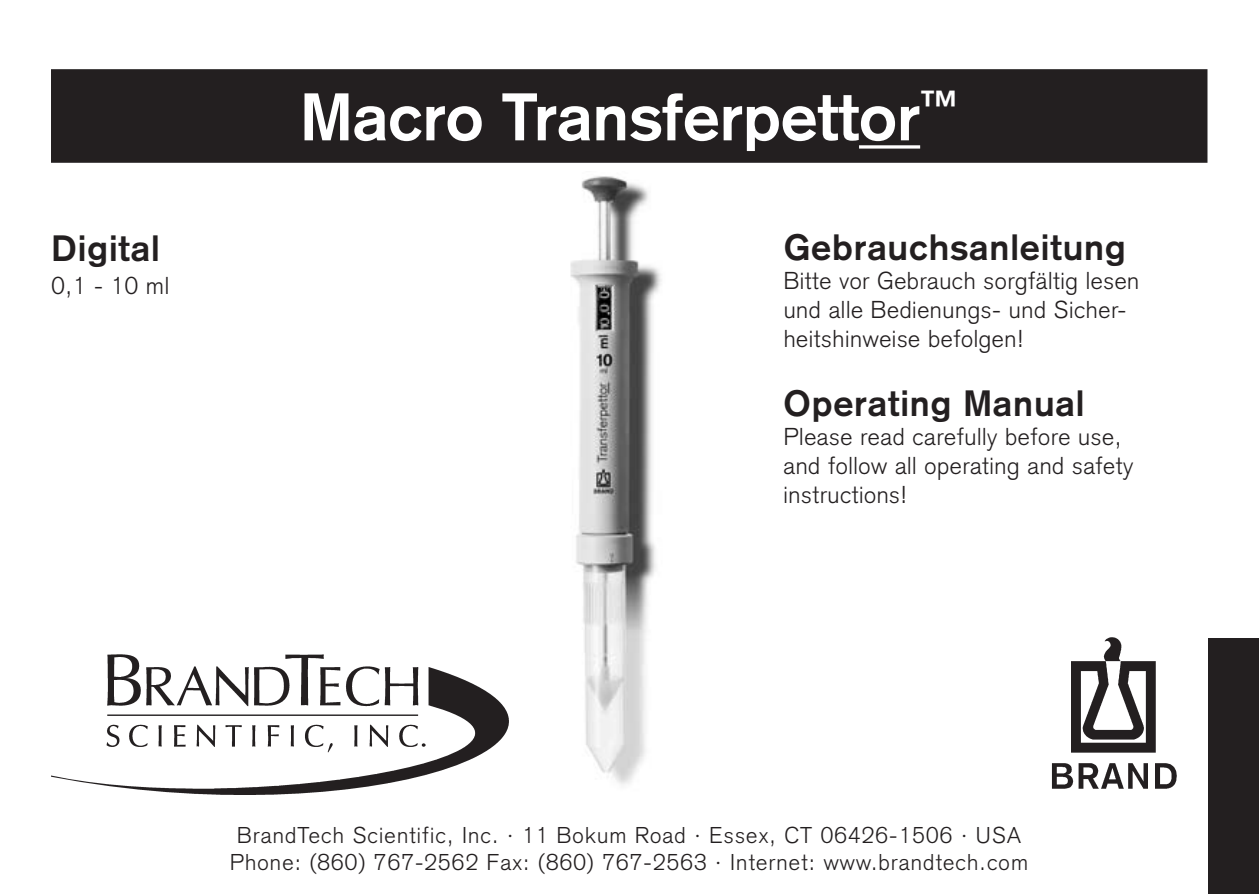
<style>
.page{position:relative;width:1260px;height:894px;background:#fff}
.page>*{position:absolute;margin:0;border:0;box-sizing:border-box;transform-origin:0 0}
.t1{font:700 66px "Akzidenz Grotesk";color:#fff}
.t2{font:700 36px "Akzidenz Grotesk";letter-spacing:.025em;color:#231f20}
.t3{font:300 24px/28.8px "Akzidenz Grotesk";letter-spacing:.025em;color:#231f20}
.t4{font:300 22.5px/27.3px "Akzidenz Grotesk";letter-spacing:.055em;color:#231f20;text-align:center}
</style>
<div class="page">
<img style="left:570px;top:176px;width:92px;height:609px">
<div style="left:52px;top:71px;width:1154px;height:90px;background:#231f20"></div>
<svg style="left:859px;top:145px;width:61px;height:4px"></svg>
<div style="left:51px;top:69px;width:1157px;height:94px;border:3px solid #231f20"></div>
<div style="left:1208px;top:639px;width:51px;height:255px;background:#231f20"></div>
<img style="left:1051px;top:637px;width:126px;height:152px">
<img style="left:51px;top:654px;width:457px;height:141px">
<h2 class="t2" style="left:52px;top:236px;width:110px">Digital</h2>
<p class="t3" style="left:52px;top:274px;width:119px">0,1 - 10 ml</p>
<h1 class="t1" style="left:300px;top:93px;width:660px">Macro Transferpettor<sup>™</sup></h1>
<h2 class="t2" style="left:784px;top:235px;width:344px">Gebrauchsanleitung</h2>
<p class="t3" style="left:784px;top:269px;width:357px">Bitte vor Gebrauch sorgfältig lesen und alle Bedienungs- und Sicher&shy;heitshinweise befolgen!</p>
<h2 class="t2" style="left:784px;top:391px;width:302px">Operating Manual</h2>
<p class="t3" style="left:784px;top:425px;width:351px">Please read carefully before use, and follow all operating and safety instructions!</p>
<p class="t4" style="left:230px;top:824px;width:800px">BrandTech Scientific, Inc. · 11 Bokum Road · Essex, CT 06426-1506 · USA<br>Phone: (860) 767-2562 Fax: (860) 767-2563 · Internet: www.brandtech.com</p>
</div>
